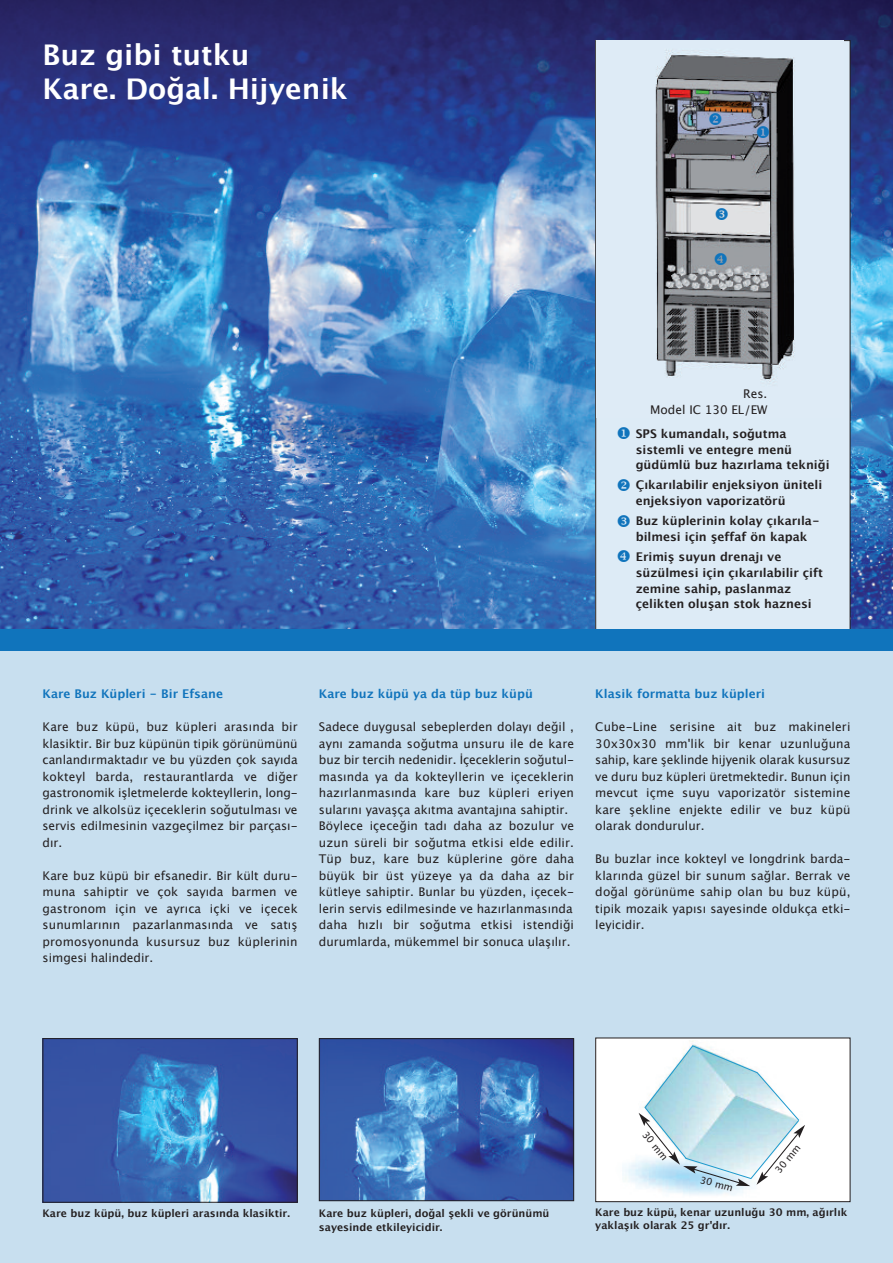
<style>
.page{position:relative;width:893px;height:1263px;background:#fff}
.page>*{position:absolute;margin:0;border:0;box-sizing:border-box;transform-origin:0 0}
.t1{font:700 28.5px/34.2px "Lucida Grande";color:#fff}
.t2{font:12px/16.5px "Lucida Grande";color:#231f20;text-align:justify}
.t3{font:700 12px/15.8px "Lucida Grande";color:#231f20}
.t4{font:700 12px "Lucida Grande";color:#1074bc}
.t5{font:700 10.5px/13.5px "Lucida Grande";color:#231f20}
.t6{font:9.75px "Lucida Grande";color:#231f20}
.s1{color:#1074bc}
</style>
<div class="page">
<img style="left:0;top:0;width:893px;height:629px">
<div style="left:596px;top:41px;width:254px;height:595px;background:#ddebf6"></div>
<img style="left:655px;top:50px;width:140px;height:332px">
<div style="left:0;top:651px;width:893px;height:612px;background:#c8dfef"></div>
<div style="left:0;top:629px;width:893px;height:22px;background:#1074bc"></div>
<img style="left:45px;top:1040px;width:251px;height:161px">
<div style="left:43px;top:1038px;width:255px;height:165px;border:1px solid #231f20"></div>
<img style="left:321px;top:1040px;width:251px;height:159px">
<div style="left:319px;top:1038px;width:255px;height:163px;border:1px solid #231f20"></div>
<div style="left:596px;top:1038px;width:254px;height:164px;background:#fff"></div>
<div style="left:595px;top:1037px;width:255px;height:165px;border:1px solid #231f20"></div>
<svg style="left:639px;top:1045px;width:166px;height:141px"></svg>
<svg style="left:716px;top:209px;width:12px;height:11px"></svg>
<svg style="left:715px;top:253px;width:12px;height:12px"></svg>
<svg style="left:757px;top:126px;width:12px;height:12px"></svg>
<svg style="left:709px;top:113px;width:12px;height:12px"></svg>
<h1 class="t1" style="left:43px;top:37px;width:307px">Buz gibi tutku<br>Kare. Doğal. Hijyenik</h1>
<p class="t2" style="left:650px;top:385px;width:119px;text-align:right">Res.<br>Model IC 130 EL/EW</p>
<p class="t3" style="left:636px;top:426px;width:195px;text-indent:-19px"><span class="s1">◆</span> SPS kumandalı, soğutma sistemli ve entegre menü güdümlü buz hazırlama tekniği</p>
<p class="t3" style="left:636px;top:477px;width:188px;text-indent:-19px"><span class="s1">❖</span> Çıkarılabilir enjeksiyon üniteli enjeksiyon vaporizatörü</p>
<p class="t3" style="left:636px;top:513px;width:185px">Buz küplerinin kolay çıkarıla&shy;bilmesi için şeffaf ön kapak</p>
<p class="t3" style="left:636px;top:549px;width:189px">Erimiş suyun drenajı ve süzülmesi için çıkarılabilir çift zemine sahip, paslanmaz çelikten oluşan stok haznesi</p>
<p class="t4" style="left:43px;top:687px;width:182px">Kare Buz Küpleri - Bir Efsane</p>
<p class="t2" style="left:43px;top:718px;width:257px">Kare buz küpü, buz küpleri arasında bir klasiktir. Bir buz küpünün tipik görünümünü canlandırmaktadır ve bu yüzden çok sayıda kokteyl barda, restaurantlarda ve diğer gastronomik işletmelerde kokteyllerin, long&shy;drink ve alkolsüz içeceklerin soğutulması ve servis edilmesinin vazgeçilmez bir parçası&shy;dır.</p>
<p class="t2" style="left:43px;top:867px;width:257px">Kare buz küpü bir efsanedir. Bir kült duru&shy;muna sahiptir ve çok sayıda barmen ve gastronom için ve ayrıca içki ve içecek sunumlarının pazarlanmasında ve satış promosyonunda kusursuz buz küplerinin simgesi halindedir.</p>
<p class="t4" style="left:319px;top:687px;width:215px">Kare buz küpü ya da tüp buz küpü</p>
<p class="t2" style="left:319px;top:718px;width:257px;text-align:left">Sadece duygusal sebeplerden dolayı değil , aynı zamanda soğutma unsuru ile de kare buz bir tercih nedenidir. İçeceklerin soğutul&shy;masında ya da kokteyllerin ve içeceklerin hazırlanmasında kare buz küpleri eriyen sularını yavaşça akıtma avantajına sahiptir.<br>Böylece içeceğin tadı daha az bozulur ve uzun süreli bir soğutma etkisi elde edilir.<br>Tüp buz, kare buz küplerine göre daha büyük bir üst yüzeye ya da daha az bir kütleye sahiptir. Bunlar bu yüzden, içecek&shy;lerin servis edilmesinde ve hazırlanmasında daha hızlı bir soğutma etkisi istendiği durumlarda, mükemmel bir sonuca ulaşılır.</p>
<p class="t4" style="left:595px;top:687px;width:171px">Klasik formatta buz küpleri</p>
<p class="t2" style="left:595px;top:718px;width:257px">Cube-Line serisine ait buz makineleri 30x30x30 mm'lik bir kenar uzunluğuna sahip, kare şeklinde hijyenik olarak kusursuz ve duru buz küpleri üretmektedir. Bunun için mevcut içme suyu vaporizatör sistemine kare şekline enjekte edilir ve buz küpü olarak dondurulur.</p>
<p class="t2" style="left:595px;top:850px;width:257px">Bu buzlar ince kokteyl ve longdrink barda&shy;klarında güzel bir sunum sağlar. Berrak ve doğal görünüme sahip olan bu buz küpü, tipik mozaik yapısı sayesinde oldukça etki&shy;leyicidir.</p>
<p class="t5" style="left:43px;top:1206px;width:249px">Kare buz küpü, buz küpleri arasında klasiktir.</p>
<p class="t5" style="left:319px;top:1206px;width:232px">Kare buz küpleri, doğal şekli ve görünümü sayesinde etkileyicidir.</p>
<p class="t6" style="left:649px;top:1129px;width:35px;rotate:51deg">30 mm</p>
<p class="t6" style="left:702px;top:1173px;width:35px;rotate:16deg">30 mm</p>
<p class="t6" style="left:773px;top:1168px;width:35px;rotate:-51deg">30 mm</p>
<p class="t5" style="left:595px;top:1205px;width:254px">Kare buz küpü, kenar uzunluğu 30 mm, ağırlık yaklaşık olarak 25 gr'dır.</p>
</div>
